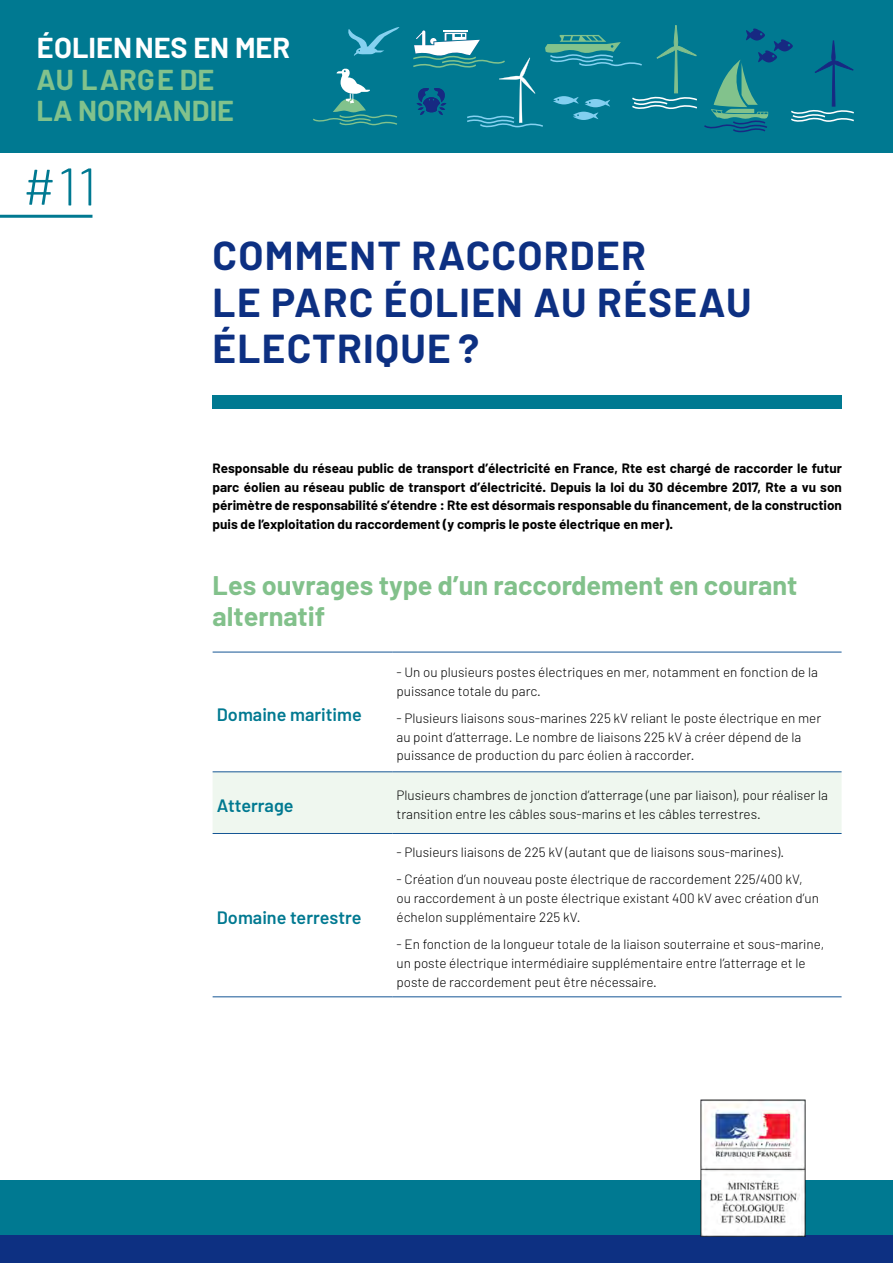
<style>
.page{position:relative;width:893px;height:1263px;background:#fff}
.page>*{position:absolute;margin:0;border:0;box-sizing:border-box;transform-origin:0 0}
.t1{font:300 52.95px "Barlow";color:#007991}
.titre_1{font:700 40.5px/46.5px "Barlow";letter-spacing:.03em;color:#0d3082}
.t2{font:700 28.95px/31.8px "Barlow";color:#82c28c}
.t3{font:700 28.95px "Barlow";color:#fff}
.titre_2{font:700 27px/31.5px "Barlow";color:#82c18b}
.titre{font:600 18px "Barlow";color:#007991}
.TC{font:300 13.5px/18.8px "Barlow";color:#000}
.TC-2{font:700 13.5px/18.8px "Barlow";color:#000;text-align:justify}
</style>
<div class="page">
<div style="left:0;top:0;width:893px;height:153px;background:#007991"></div>
<div style="left:0;top:1180px;width:893px;height:55px;background:#007991"></div>
<div style="left:0;top:1235px;width:893px;height:28px;background:#0d3082"></div>
<img style="left:700px;top:1099px;width:106px;height:138px">
<svg style="left:704px;top:28px;width:150px;height:104px"></svg>
<svg style="left:313px;top:69px;width:84px;height:57px"></svg>
<svg style="left:348px;top:27px;width:52px;height:29px"></svg>
<svg style="left:413px;top:26px;width:284px;height:102px"></svg>
<hr style="left:0;top:215px;width:92px;height:3px;background:#007991">
<div style="left:213px;top:395px;width:629px;height:13px;background:#007991"></div>
<div style="left:213px;top:772px;width:629px;height:61px;background:#eff7ef"></div>
<hr style="left:213px;top:652px;width:179px;height:1px;background:#155694">
<hr style="left:392px;top:652px;width:450px;height:1px;background:#155694">
<hr style="left:213px;top:771px;width:179px;height:1px;background:#155694">
<hr style="left:392px;top:771px;width:450px;height:1px;background:#155694">
<hr style="left:213px;top:833px;width:179px;height:1px;background:#155694">
<hr style="left:392px;top:833px;width:450px;height:1px;background:#155694">
<hr style="left:213px;top:996px;width:179px;height:1px;background:#155694">
<hr style="left:392px;top:996px;width:450px;height:1px;background:#155694">
<h3 class="t3" style="left:37px;top:29px;width:255px">ÉOLIENNES EN MER</h3>
<h3 class="t2" style="left:37px;top:63px;width:199px">AU LARGE DE<br>LA NORMANDIE</h3>
<p class="t1" style="left:22px;top:154px;width:76px">#11</p>
<p class="titre_1" style="left:213px;top:232px;width:540px">COMMENT RACCORDER<br>LE PARC ÉOLIEN AU RÉSEAU<br>ÉLECTRIQUE ?</p>
<p class="TC-2" style="left:213px;top:458px;width:631px">Responsable du réseau public de transport d’électricité en France, Rte est chargé de raccorder le futur parc éolien au réseau public de transport d’électricité. Depuis la loi du 30 décembre 2017, Rte a vu son périmètre de responsabilité s’étendre : Rte est désormais responsable du financement, de la construction puis de l’exploitation du raccordement (y compris le poste électrique en mer).</p>
<p class="titre_2" style="left:213px;top:569px;width:586px">Les ouvrages type d’un raccordement en courant alternatif</p>
<p class="titre" style="left:217px;top:703px;width:146px">Domaine maritime</p>
<p class="TC" style="left:396px;top:662px;width:423px">- Un ou plusieurs postes électriques en mer, notamment en fonction de la puissance totale du parc.</p>
<p class="TC" style="left:396px;top:708px;width:426px">- Plusieurs liaisons sous-marines 225 kV reliant le poste électrique en mer au point d’atterrage. Le nombre de liaisons 225 kV à créer dépend de la puissance de production du parc éolien à raccorder.</p>
<p class="titre" style="left:217px;top:794px;width:78px">Atterrage</p>
<p class="TC" style="left:396px;top:785px;width:433px">Plusieurs chambres de jonction d’atterrage (une par liaison), pour réaliser la transition entre les câbles sous-marins et les câbles terrestres.</p>
<p class="titre" style="left:217px;top:906px;width:146px">Domaine terrestre</p>
<p class="TC" style="left:396px;top:842px;width:389px">- Plusieurs liaisons de 225 kV (autant que de liaisons sous-marines).</p>
<p class="TC" style="left:396px;top:870px;width:424px">- Création d’un nouveau poste électrique de raccordement 225/400 kV, ou raccordement à un poste électrique existant 400 kV avec création d’un échelon supplémentaire 225 kV.</p>
<p class="TC" style="left:396px;top:934px;width:429px">- En fonction de la longueur totale de la liaison souterraine et sous-marine, un poste électrique intermédiaire supplémentaire entre l’atterrage et le poste de raccordement peut être nécessaire.</p>
</div>
